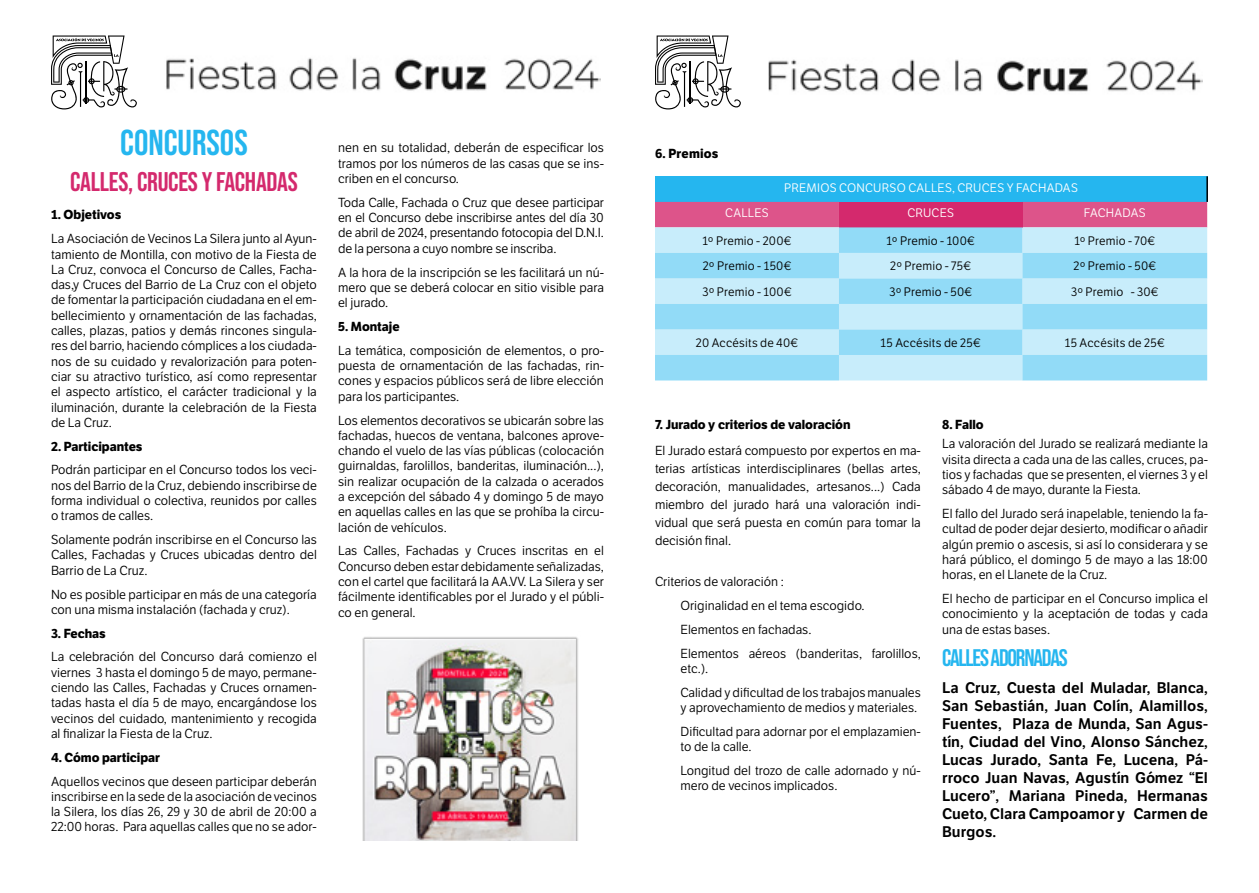
<style>
.page{position:relative;width:1259px;height:893px;background:#fff}
.page>*{position:absolute;margin:0;border:0;box-sizing:border-box;transform-origin:0 0}
.t1{font:36px "Bebas Neue";color:#25b6ef}
.t2{font:27px "Bebas Neue";letter-spacing:-.01em;color:#d4296d}
.t3{font:24px "Bebas Neue";letter-spacing:-.05em;color:#25b6ef}
.t4{font:600 15px/18px "LFT Etica";color:#000;text-align:justify}
.t5{font:12.75px/15.3px "LFT Etica";color:#000;text-align:justify}
.t6{font:700 12.75px "LFT Etica";color:#000}
.t7{font:12px "LFT Etica";letter-spacing:.015em;color:#000}
.t8{font:12px "LFT Etica";letter-spacing:.02em;color:#fff}
</style>
<div class="page">
<div style="left:655px;top:176px;width:552px;height:26px;background:#25b6ef"></div>
<div style="left:655px;top:202px;width:552px;height:25px;background:#dd548a"></div>
<div style="left:839px;top:202px;width:183px;height:25px;background:#d4296d"></div>
<svg style="left:655px;top:227px;width:552px;height:153px;background:#ade3f8"></svg>
<hr style="left:1206px;top:176px;width:2px;height:26px;background:#000">
<svg style="left:51px;top:36px;width:86px;height:73px"></svg>
<svg style="left:655px;top:36px;width:86px;height:73px"></svg>
<img style="left:166px;top:58px;width:434px;height:33px">
<img style="left:768px;top:59px;width:434px;height:33px">
<img style="left:362px;top:637px;width:217px;height:204px">
<h1 class="t1" style="left:120px;top:122px;width:129px">CONCURSOS</h1>
<h2 class="t2" style="left:70px;top:167px;width:229px">CALLES, CRUCES Y FACHADAS</h2>
<p class="t6" style="left:51px;top:207px;width:72px">1. Objetivos</p>
<p class="t5" style="left:51px;top:231px;width:267px">La Asociación de Vecinos La Silera junto al Ayun&shy;tamiento de Montilla, con motivo de la Fiesta de La Cruz, convoca el Concurso de Calles, Facha&shy;das,y Cruces del Barrio de La Cruz con el objeto de fomentar la participación ciudadana en el em&shy;bellecimiento y ornamentación de las fachadas, calles, plazas, patios y demás rincones singula&shy;res del barrio, haciendo cómplices a los ciudada&shy;nos de su cuidado y revalorización para poten&shy;ciar su atractivo turístico, así como representar el aspecto artístico, el carácter tradicional y la iluminación, durante la celebración de la Fiesta de La Cruz.</p>
<p class="t6" style="left:51px;top:438px;width:93px">2. Participantes</p>
<p class="t5" style="left:51px;top:463px;width:267px">Podrán participar en el Concurso todos los veci&shy;nos del Barrio de la Cruz, debiendo inscribirse de forma individual o colectiva, reunidos por calles o tramos de calles.</p>
<p class="t5" style="left:51px;top:532px;width:267px">Solamente podrán inscribirse en el Concurso las Calles, Fachadas y Cruces ubicadas dentro del Barrio de La Cruz.</p>
<p class="t5" style="left:51px;top:587px;width:267px">No es posible participar en más de una categoría con una misma instalación (fachada y cruz).</p>
<p class="t6" style="left:51px;top:625px;width:56px">3. Fechas</p>
<p class="t5" style="left:51px;top:650px;width:267px">La celebración del Concurso dará comienzo el viernes 3 hasta el domingo 5 de mayo, permane&shy;ciendo las Calles, Fachadas y Cruces ornamen&shy;tadas hasta el día 5 de mayo, encargándose los vecinos del cuidado, mantenimiento y recogida al finalizar la Fiesta de la Cruz.</p>
<p class="t6" style="left:51px;top:749px;width:110px">4. Cómo participar</p>
<p class="t5" style="left:51px;top:774px;width:267px">Aquellos vecinos que deseen participar deberán inscribirse en la sede de la asociación de vecinos la Silera, los días 26, 29 y 30 de abril de 20:00 a 22:00 horas. Para aquellas calles que no se ador-</p>
<p class="t5" style="left:338px;top:141px;width:267px">nen en su totalidad, deberán de especificar los tramos por los números de las casas que se ins&shy;criben en el concurso.</p>
<p class="t5" style="left:338px;top:195px;width:267px">Toda Calle, Fachada o Cruz que desee participar en el Concurso debe inscribirse antes del día 30 de abril de 2024, presentando fotocopia del D.N.I. de la persona a cuyo nombre se inscriba.</p>
<p class="t5" style="left:338px;top:265px;width:267px">A la hora de la inscripción se les facilitará un nú&shy;mero que se deberá colocar en sitio visible para el jurado.</p>
<p class="t6" style="left:338px;top:319px;width:63px">5. Montaje</p>
<p class="t5" style="left:338px;top:343px;width:267px">La temática, composición de elementos, o pro&shy;puesta de ornamentación de las fachadas, rin&shy;cones y espacios públicos será de libre elección para los participantes.</p>
<p class="t5" style="left:338px;top:413px;width:267px">Los elementos decorativos se ubicarán sobre las fachadas, huecos de ventana, balcones aprove&shy;chando el vuelo de las vías públicas (colocación guirnaldas, farolillos, banderitas, iluminación...), sin realizar ocupación de la calzada o acerados a excepción del sábado 4 y domingo 5 de mayo en aquellas calles en las que se prohíba la circu&shy;lación de vehículos.</p>
<p class="t5" style="left:338px;top:544px;width:267px">Las Calles, Fachadas y Cruces inscritas en el Concurso deben estar debidamente señalizadas, con el cartel que facilitará la AA.VV. La Silera y ser fácilmente identificables por el Jurado y el públi&shy;co en general.</p>
<p class="t6" style="left:655px;top:145px;width:65px">6. Premios</p>
<p class="t8" style="left:784px;top:180px;width:295px">PREMIOS CONCURSO CALLES, CRUCES Y FACHADAS</p>
<p class="t8" style="left:725px;top:206px;width:45px">CALLES</p>
<p class="t8" style="left:907px;top:206px;width:48px">CRUCES</p>
<p class="t8" style="left:1083px;top:206px;width:63px">FACHADAS</p>
<p class="t7" style="left:702px;top:233px;width:90px">1º Premio - 200€</p>
<p class="t7" style="left:886px;top:233px;width:90px">1º Premio - 100€</p>
<p class="t7" style="left:1074px;top:233px;width:82px">1º Premio - 70€</p>
<p class="t7" style="left:702px;top:259px;width:90px">2º Premio - 150€</p>
<p class="t7" style="left:890px;top:259px;width:82px">2º Premio - 75€</p>
<p class="t7" style="left:1073px;top:259px;width:84px">2º Premio - 50€</p>
<p class="t7" style="left:702px;top:284px;width:91px">3º Premio - 100€</p>
<p class="t7" style="left:889px;top:284px;width:84px">3º Premio - 50€</p>
<p class="t7" style="left:1071px;top:284px;width:89px">3º Premio - 30€</p>
<p class="t7" style="left:696px;top:335px;width:104px">20 Accésits de 40€</p>
<p class="t7" style="left:880px;top:335px;width:102px">15 Accésits de 25€</p>
<p class="t7" style="left:1064px;top:335px;width:102px">15 Accésits de 25€</p>
<p class="t6" style="left:655px;top:417px;width:197px">7. Jurado y criterios de valoración</p>
<p class="t5" style="left:655px;top:442px;width:267px;line-height:18px">El Jurado estará compuesto por expertos en ma&shy;terias artísticas interdisciplinares (bellas artes, decoración, manualidades, artesanos...) Cada miembro del jurado hará una valoración indi&shy;vidual que será puesta en común para tomar la decisión final.</p>
<p class="t5" style="left:680px;top:570px;width:242px;line-height:23.9px;text-align:left;text-indent:-26px">Criterios de valoración :<br>Originalidad en el tema escogido.<br>Elementos en fachadas.<br>Elementos aéreos (banderitas, farolillos,</p>
<p class="t5" style="left:680px;top:657px;width:242px;line-height:23.9px">etc.).<br>Calidad y dificultad de los trabajos manuales</p>
<p class="t5" style="left:680px;top:696px;width:242px;line-height:23.9px">y aprovechamiento de medios y materiales.<br>Dificultad para adornar por el emplazamien-</p>
<p class="t5" style="left:680px;top:735px;width:242px;line-height:23.9px">to de la calle.<br>Longitud del trozo de calle adornado y nú-</p>
<p class="t5" style="left:680px;top:778px;width:158px">mero de vecinos implicados.</p>
<p class="t6" style="left:942px;top:417px;width:43px">8. Fallo</p>
<p class="t5" style="left:942px;top:437px;width:267px">La valoración del Jurado se realizará mediante la visita directa a cada una de las calles, cruces, pa&shy;tios y fachadas que se presenten, el viernes 3 y el sábado 4 de mayo, durante la Fiesta.</p>
<p class="t5" style="left:942px;top:506px;width:267px">El fallo del Jurado será inapelable, teniendo la fa&shy;cultad de poder dejar desierto, modificar o añadir algún premio o ascesis, si así lo considerara y se hará público, el domingo 5 de mayo a las 18:00 horas, en el Llanete de la Cruz.</p>
<p class="t5" style="left:942px;top:591px;width:267px">El hecho de participar en el Concurso implica el conocimiento y la aceptación de todas y cada una de estas bases.</p>
<h3 class="t3" style="left:942px;top:644px;width:127px">CALLES ADORNADAS</h3>
<p class="t4" style="left:942px;top:679px;width:267px">La Cruz, Cuesta del Muladar, Blanca, San Sebastián, Juan Colín, Alamillos, Fuentes, Plaza de Munda, San Agus&shy;tín, Ciudad del Vino, Alonso Sánchez, Lucas Jurado, Santa Fe, Lucena, Pá&shy;rroco Juan Navas, Agustín Gómez “El Lucero”, Mariana Pineda, Hermanas Cueto, Clara Campoamor y Carmen de Burgos.</p>
</div>
